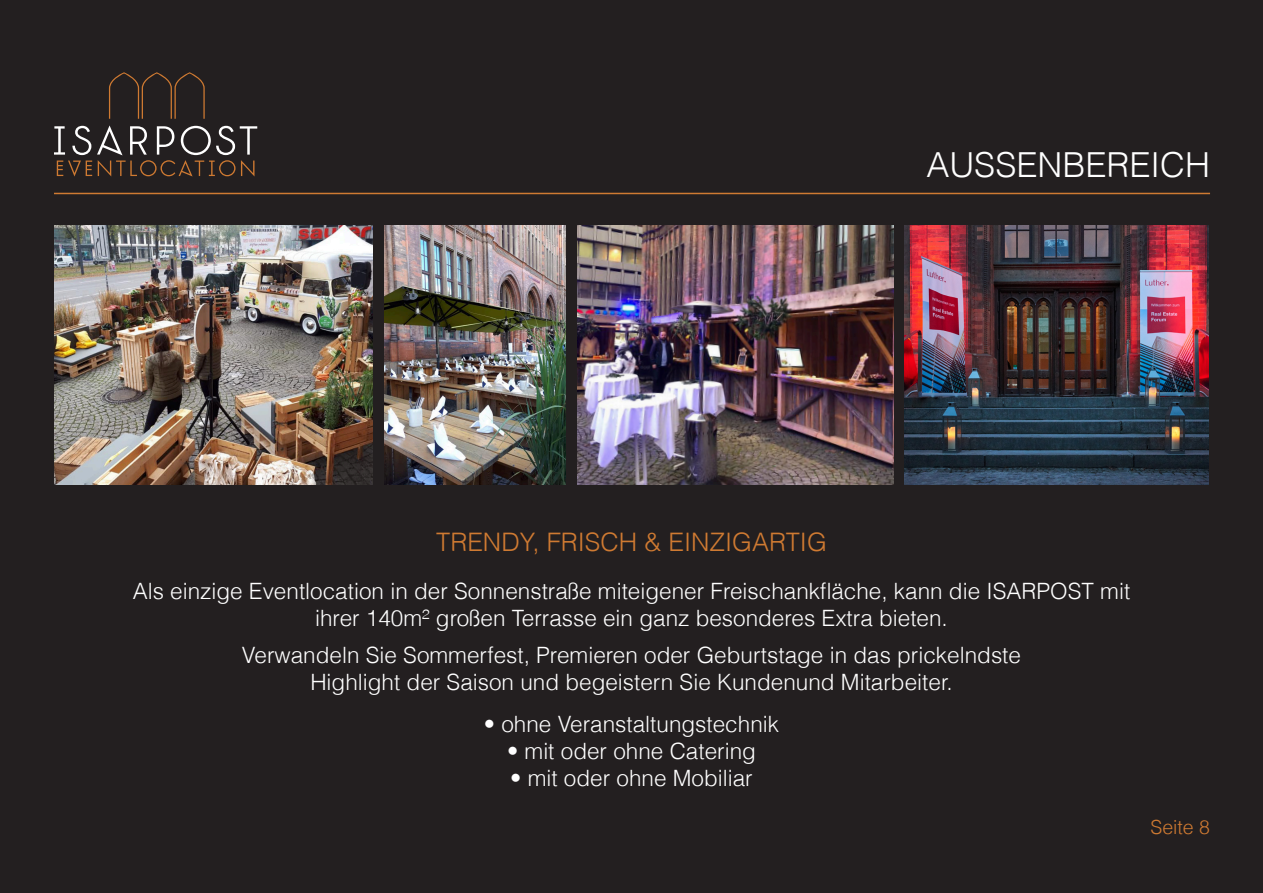
<style>
.page{position:relative;width:1263px;height:893px;background:#231f20}
.page>*{position:absolute;margin:0;border:0;box-sizing:border-box;transform-origin:0 0}
.t1{font:300 34.5px "Helvetica";color:#fff}
.t2{font:300 25.5px "Helvetica";color:#cf7a32}
.t3{font:300 22.5px/27px "Helvetica";color:#fff;text-align:center}
.t4{font:300 19.5px "Helvetica";color:#cf7a32}
</style>
<div class="page">
<svg style="left:109px;top:72px;width:96px;height:47px"></svg>
<svg style="left:54px;top:125px;width:203px;height:52px"></svg>
<hr style="left:54px;top:193px;width:1156px;height:1px;background:#cf7a32">
<img style="left:577px;top:225px;width:316px;height:260px">
<img style="left:54px;top:225px;width:318px;height:260px">
<img style="left:905px;top:225px;width:304px;height:260px">
<img style="left:385px;top:225px;width:181px;height:260px">
<h1 class="t1" style="left:926px;top:137px;width:285px">AUSSENBEREICH</h1>
<p class="t2" style="left:436px;top:521px;width:392px">TRENDY, FRISCH &amp; EINZIGARTIG</p>
<p class="t3" style="left:133px;top:576px;width:999px">Als einzige Eventlocation in der Sonnenstraße miteigener Freischankfläche, kann die ISARPOST mit ihrer 140m² großen Terrasse ein ganz besonderes Extra bieten.</p>
<p class="t3" style="left:242px;top:641px;width:780px">Verwandeln Sie Sommerfest, Premieren oder Geburtstage in das prickelndste<br>Highlight der Saison und begeistern Sie Kundenund Mitarbeiter.</p>
<p class="t3" style="left:484px;top:710px;width:297px">• ohne Veranstaltungstechnik</p>
<p class="t3" style="left:507px;top:737px;width:250px">• mit oder ohne Catering</p>
<p class="t3" style="left:510px;top:764px;width:244px">• mit oder ohne Mobiliar</p>
<p class="t4" style="left:1150px;top:811px;width:61px">Seite 8</p>
</div>
